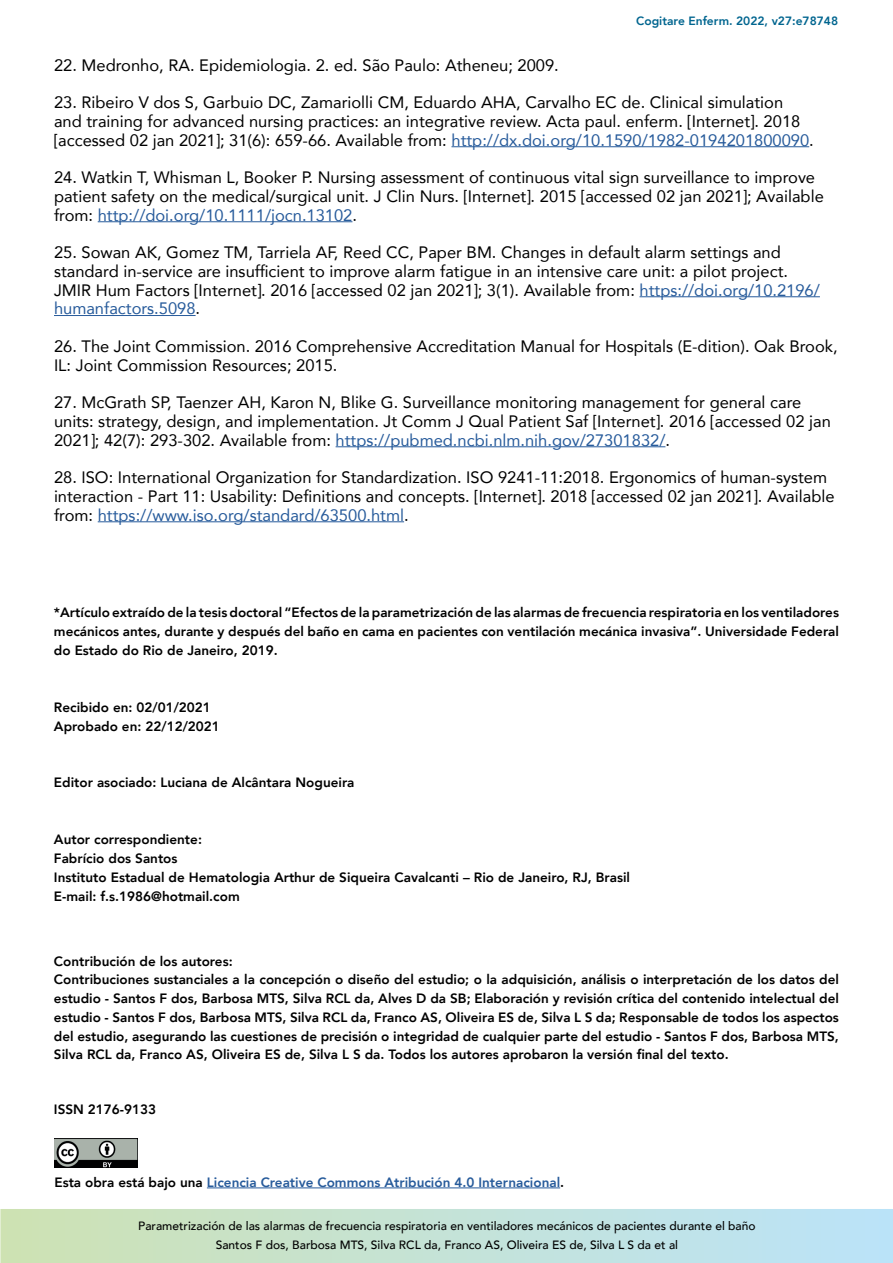
<style>
.page{position:relative;width:893px;height:1263px;background:#fff}
.page>*{position:absolute;margin:0;border:0;box-sizing:border-box;transform-origin:0 0}
.t1{font:16.5px/18.8px "Avenir";color:#000}
.t2{font:800 13.5px/18.8px "Avenir";color:#000}
.t3{font:800 13.5px "Avenir";color:#275b9b}
.t4{font:500 12px/18.6px "Avenir";color:#000;text-align:center}
.t5{font:800 12px "Avenir";color:#00658f}
.s1{color:#275b9b}
.s2{color:#000}
</style>
<div class="page">
<img style="left:54px;top:1139px;width:84px;height:29px">
<hr style="left:207px;top:1187px;width:353px;height:1px;background:#275b9b">
<svg style="left:0;top:1209px;width:893px;height:54px;background:#c4e2d6"></svg>
<hr style="left:451px;top:146px;width:358px;height:1px;background:#275b9b">
<hr style="left:98px;top:221px;width:254px;height:1px;background:#275b9b">
<hr style="left:639px;top:296px;width:181px;height:1px;background:#275b9b">
<hr style="left:54px;top:315px;width:142px;height:1px;background:#275b9b">
<hr style="left:336px;top:446px;width:329px;height:1px;background:#275b9b">
<hr style="left:98px;top:521px;width:306px;height:1px;background:#275b9b">
<p class="t5" style="left:636px;top:12px;width:203px">Cogitare Enferm. 2022, v27:e78748</p>
<p class="t1" style="left:54px;top:55px;width:506px">22. Medronho, RA. Epidemiologia. 2. ed. São Paulo: Atheneu; 2009.</p>
<p class="t1" style="left:54px;top:92px;width:761px">23. Ribeiro V dos S, Garbuio DC, Zamariolli CM, Eduardo AHA, Carvalho EC de. Clinical simulation and training for advanced nursing practices: an integrative review. Acta paul. enferm. [Internet]. 2018 [accessed 02 jan 2021]; 31(6): 659-66. Available from: <span class="s1">http://dx.doi.org/10.1590/1982-0194201800090</span>.</p>
<p class="t1" style="left:54px;top:167px;width:771px">24. Watkin T, Whisman L, Booker P. Nursing assessment of continuous vital sign surveillance to improve patient safety on the medical/surgical unit. J Clin Nurs. [Internet]. 2015 [accessed 02 jan 2021]; Available from: <span class="s1">http://doi.org/10.1111/jocn.13102</span>.</p>
<p class="t1" style="left:54px;top:242px;width:767px">25. Sowan AK, Gomez TM, Tarriela AF, Reed CC, Paper BM. Changes in default alarm settings and standard in-service are insufficient to improve alarm fatigue in an intensive care unit: a pilot project.<br>JMIR Hum Factors [Internet]. 2016 [accessed 02 jan 2021]; 3(1). Available from: <span class="s1">https://doi.org/10.2196/ humanfactors.5098</span>.</p>
<p class="t1" style="left:54px;top:336px;width:785px">26. The Joint Commission. 2016 Comprehensive Accreditation Manual for Hospitals (E-dition). Oak Brook,<br>IL: Joint Commission Resources; 2015.</p>
<p class="t1" style="left:54px;top:392px;width:778px">27. McGrath SP, Taenzer AH, Karon N, Blike G. Surveillance monitoring management for general care units: strategy, design, and implementation. Jt Comm J Qual Patient Saf [Internet]. 2016 [accessed 02 jan<br>2021]; 42(7): 293-302. Available from: <span class="s1">https://pubmed.ncbi.nlm.nih.gov/27301832/</span>.</p>
<p class="t1" style="left:54px;top:467px;width:782px">28. ISO: International Organization for Standardization. ISO 9241-11:2018. Ergonomics of human-system interaction - Part 11: Usability: Definitions and concepts. [Internet]. 2018 [accessed 02 jan 2021]. Available from: <span class="s1">https://www.iso.org/standard/63500.html</span>.</p>
<p class="t2" style="left:54px;top:603px;width:786px;text-align:justify">*Artículo extraído de la tesis doctoral “Efectos de la parametrización de las alarmas de frecuencia respiratoria en los ventiladores mecánicos antes, durante y después del baño en cama en pacientes con ventilación mecánica invasiva”. Universidade Federal do Estado do Rio de Janeiro, 2019.</p>
<p class="t2" style="left:54px;top:698px;width:167px">Recibido en: 02/01/2021<br>Aprobado en: 22/12/2021</p>
<p class="t2" style="left:54px;top:773px;width:302px">Editor asociado: Luciana de Alcântara Nogueira</p>
<p class="t2" style="left:54px;top:830px;width:578px">Autor correspondiente:<br>Fabrício dos Santos<br>Instituto Estadual de Hematologia Arthur de Siqueira Cavalcanti – Rio de Janeiro, RJ, Brasil E-mail: f.s.1986@hotmail.com</p>
<p class="t2" style="left:54px;top:951px;width:786px">Contribución de los autores:<br>Contribuciones sustanciales a la concepción o diseño del estudio; o la adquisición, análisis o interpretación de los datos del estudio - Santos F dos, Barbosa MTS, Silva RCL da, Alves D da SB; Elaboración y revisión crítica del contenido intelectual del estudio - Santos F dos, Barbosa MTS, Silva RCL da, Franco AS, Oliveira ES de, Silva L S da; Responsable de todos los aspectos del estudio, asegurando las cuestiones de precisión o integridad de cualquier parte del estudio - Santos F dos, Barbosa MTS, Silva RCL da, Franco AS, Oliveira ES de, Silva L S da. Todos los autores aprobaron la versión final del texto.</p>
<p class="t2" style="left:54px;top:1099px;width:104px">ISSN 2176-9133</p>
<p class="t3" style="left:54px;top:1172px;width:511px"><span class="s2">Esta obra está bajo una</span> Licencia Creative Commons Atribución 4.0 Internacional<span class="s2">.</span></p>
<p class="t4" style="left:138px;top:1216px;width:619px">Parametrización de las alarmas de frecuencia respiratoria en ventiladores mecánicos de pacientes durante el baño<br>Santos F dos, Barbosa MTS, Silva RCL da, Franco AS, Oliveira ES de, Silva L S da et al</p>
</div>
